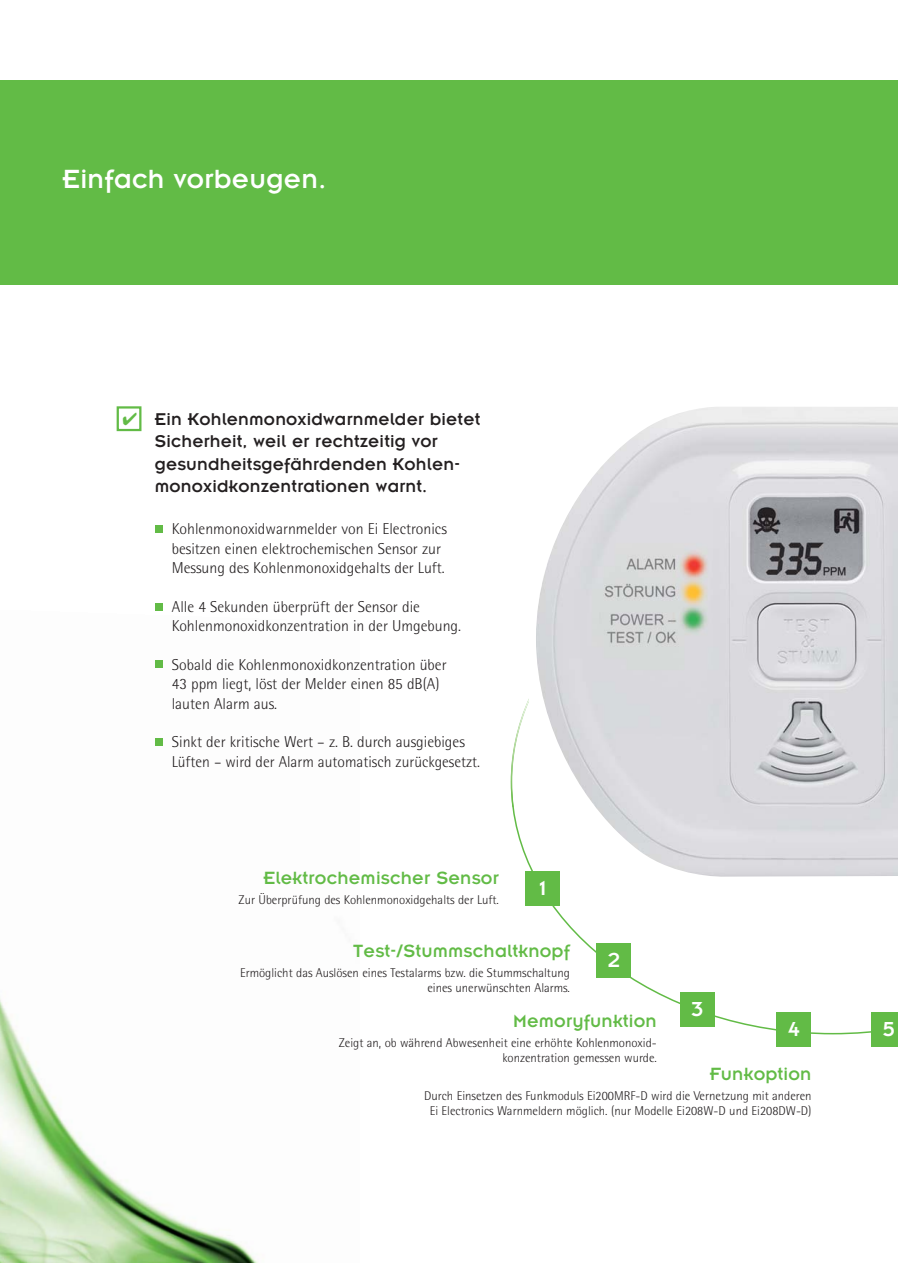
<style>
.page{position:relative;width:898px;height:1263px;background:#fff}
.page>*{position:absolute;margin:0;border:0;box-sizing:border-box;transform-origin:0 0}
.t1{font:28.95px "Insignia LT Std";letter-spacing:.01em;color:#fff}
.t2{font:22.35px "Insignia LT Std";color:#fff}
.t3{font:19.5px "Insignia LT Std";letter-spacing:.01em;color:#62bb46}
.t4{font:18.75px/22.5px "Insignia LT Std";letter-spacing:.01em;color:#231f20}
.t5{font:300 15.75px/19.5px "Rotis Semi Sans";color:#231f20}
.t6{font:300 12.75px/15.3px "Rotis Semi Sans";color:#231f20;text-align:right}
.s1{color:#62bb46}
</style>
<div class="page">
<img style="left:536px;top:407px;width:361px;height:470px">
<img style="left:0;top:610px;width:258px;height:653px">
<div style="left:0;top:81px;width:897px;height:204px;background:#62bb46"></div>
<div style="left:117px;top:406px;width:24px;height:25px;border:2px solid #62bb46"></div>
<div style="left:155px;top:738px;width:8px;height:7px;background:#62bb46"></div>
<div style="left:155px;top:661px;width:8px;height:7px;background:#62bb46"></div>
<div style="left:155px;top:603px;width:8px;height:7px;background:#62bb46"></div>
<div style="left:155px;top:525px;width:8px;height:8px;background:#62bb46"></div>
<div style="left:525px;top:871px;width:34px;height:35px;background:#62bb46"></div>
<div style="left:679px;top:992px;width:35px;height:34px;background:#62bb46"></div>
<div style="left:775px;top:1013px;width:35px;height:34px;background:#62bb46"></div>
<div style="left:870px;top:1013px;width:27px;height:34px;background:#62bb46"></div>
<img style="left:536px;top:731px;width:1px;height:76px">
<img style="left:510px;top:703px;width:17px;height:104px">
<img style="left:527px;top:691px;width:10px;height:40px">
<div style="left:596px;top:943px;width:34px;height:35px;background:#62bb46"></div>
<h1 class="t1" style="left:62px;top:170px;width:265px">Einfach vorbeugen.</h1>
<p class="t4" style="left:155px;top:409px;width:327px;text-indent:-32px"><span class="s1">✔</span> Ein Kohlenmonoxidwarnmelder bietet Sicherheit, weil er rechtzeitig vor gesundheitsgefährdenden Kohlen&shy;monoxidkonzentrationen warnt.</p>
<p class="t5" style="left:172px;top:521px;width:276px">Kohlenmonoxidwarnmelder von Ei Electronics besitzen einen elektrochemischen Sensor zur<br>Messung des Kohlenmonoxidgehalts der Luft.</p>
<p class="t5" style="left:172px;top:598px;width:291px">Alle 4 Sekunden überprüft der Sensor die<br>Kohlenmonoxidkonzentration in der Umgebung.</p>
<p class="t5" style="left:172px;top:656px;width:276px">Sobald die Kohlenmonoxidkonzentration über<br>43 ppm liegt, löst der Melder einen 85 dB(A) lauten Alarm aus.</p>
<p class="t5" style="left:172px;top:733px;width:309px">Sinkt der kritische Wert – z. B. durch ausgiebiges<br>Lüften – wird der Alarm automatisch zurückgesetzt.</p>
<p class="t3" style="left:263px;top:871px;width:237px">Elektrochemischer Sensor</p>
<p class="t6" style="left:238px;top:893px;width:262px">Zur Überprüfung des Kohlenmonoxidgehalts der Luft.</p>
<h2 class="t2" style="left:539px;top:881px;width:9px">1</h2>
<p class="t3" style="left:353px;top:945px;width:218px">Test-/Stummschaltknopf</p>
<p class="t6" style="left:240px;top:966px;width:331px">Ermöglicht das Auslösen eines Testalarms bzw. die Stummschaltung eines unerwünschten Alarms.</p>
<h2 class="t2" style="left:607px;top:953px;width:14px">2</h2>
<p class="t3" style="left:513px;top:1014px;width:145px">Memoryfunktion</p>
<p class="t6" style="left:339px;top:1036px;width:319px">Zeigt an, ob während Abwesenheit eine erhöhte Kohlenmonoxid&shy;konzentration gemessen wurde.</p>
<h2 class="t2" style="left:691px;top:1001px;width:13px">3</h2>
<h2 class="t2" style="left:787px;top:1022px;width:13px">4</h2>
<h2 class="t2" style="left:882px;top:1022px;width:13px">5</h2>
<p class="t3" style="left:709px;top:1067px;width:103px">Funkoption</p>
<p class="t6" style="left:424px;top:1089px;width:389px;text-align:center">Durch Einsetzen des Funkmoduls Ei200MRF-D wird die Vernetzung mit anderen<br>Ei Electronics Warnmeldern möglich. (nur Modelle Ei208W-D und Ei208DW-D)</p>
</div>
